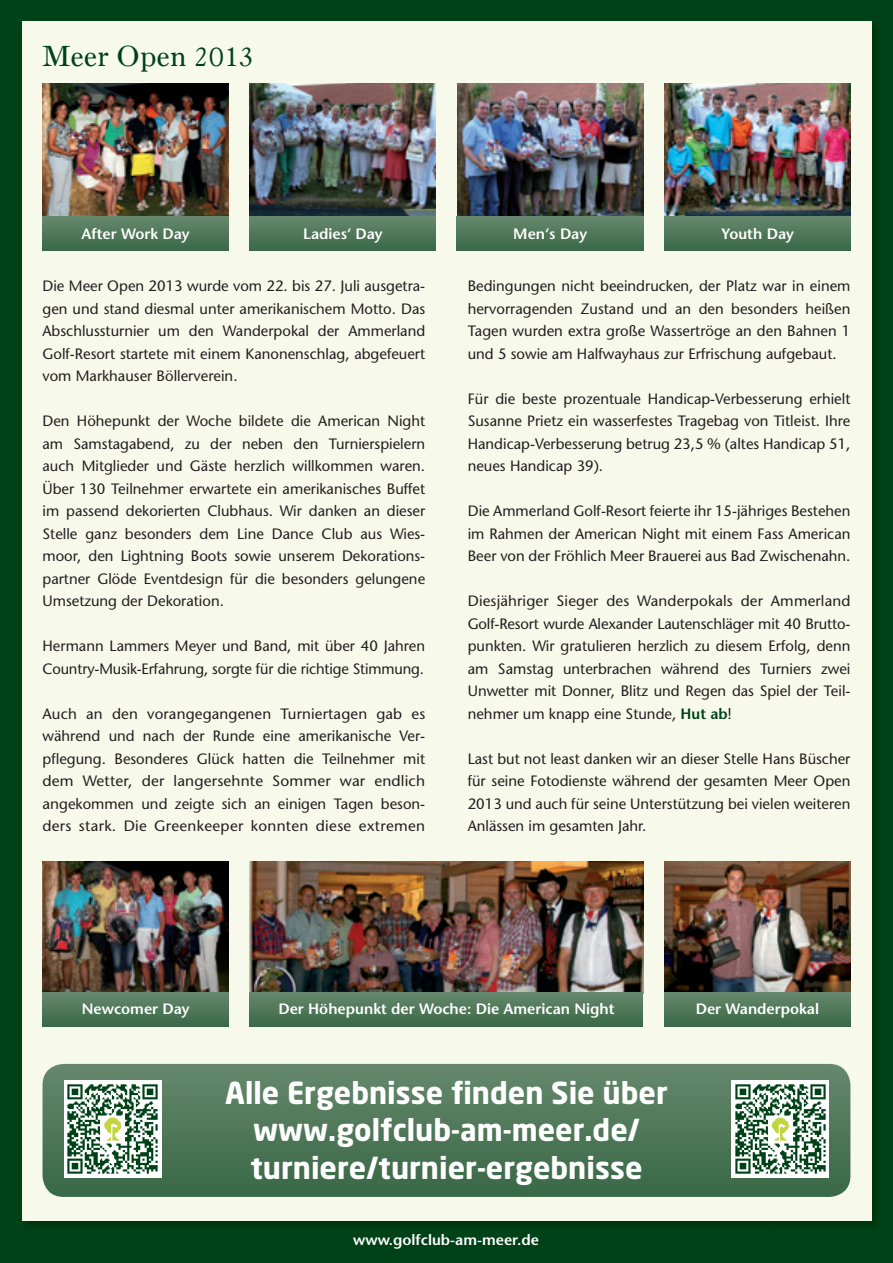
<style>
.page{position:relative;width:893px;height:1263px;background:#004218}
.page>*{position:absolute;margin:0;border:0;box-sizing:border-box;transform-origin:0 0}
.t1{font:700 30px/37.5px "Neo Sans";color:#fff;text-align:center}
.t2{font:30px "Old Style Seven";color:#004218}
.t3{font:15px/22.5px "Stone Sans";color:#231f20;text-align:justify}
.t4{font:600 15px "Stone Sans";color:#fff}
.s1{font-weight:600;color:#004218}
</style>
<div class="page">
<img style="left:775px;top:21px;width:100px;height:1203px">
<div style="left:21px;top:21px;width:850px;height:1199px;background:#f7faeb"></div>
<svg style="left:43px;top:1064px;width:807px;height:133px;background:#507859"></svg>
<img style="left:731px;top:1080px;width:98px;height:98px">
<svg style="left:770px;top:1116px;width:20px;height:24px"></svg>
<img style="left:43px;top:83px;width:186px;height:134px">
<img style="left:250px;top:83px;width:186px;height:134px">
<img style="left:457px;top:83px;width:186px;height:134px">
<img style="left:664px;top:83px;width:186px;height:134px">
<div style="left:43px;top:217px;width:186px;height:34px;background:linear-gradient(to bottom,#66886c,#3b6948)"></div>
<div style="left:250px;top:217px;width:186px;height:34px;background:linear-gradient(to bottom,#66886c,#3b6948)"></div>
<div style="left:457px;top:217px;width:186px;height:34px;background:linear-gradient(to bottom,#66886c,#3b6948)"></div>
<div style="left:664px;top:217px;width:186px;height:34px;background:linear-gradient(to bottom,#66886c,#3b6948)"></div>
<img style="left:43px;top:861px;width:186px;height:131px">
<img style="left:250px;top:861px;width:393px;height:131px">
<div style="left:43px;top:992px;width:186px;height:34px;background:linear-gradient(to bottom,#67886c,#3c6a48)"></div>
<img style="left:664px;top:861px;width:186px;height:131px">
<div style="left:664px;top:992px;width:186px;height:34px;background:linear-gradient(to bottom,#67886c,#3c6a48)"></div>
<div style="left:250px;top:992px;width:393px;height:34px;background:linear-gradient(to bottom,#67886c,#3c6a48)"></div>
<img style="left:64px;top:1080px;width:98px;height:98px">
<svg style="left:102px;top:1116px;width:21px;height:24px"></svg>
<h1 class="t2" style="left:43px;top:39px;width:213px">Meer Open 2013</h1>
<p class="t4" style="left:81px;top:224px;width:110px">After Work Day</p>
<p class="t4" style="left:303px;top:224px;width:81px">Ladies‘ Day</p>
<p class="t4" style="left:513px;top:224px;width:75px">Men‘s Day</p>
<p class="t4" style="left:721px;top:224px;width:74px">Youth Day</p>
<p class="t3" style="left:43px;top:275px;width:384px">Die Meer Open 2013 wurde vom 22. bis 27. Juli ausgetra&shy;gen und stand diesmal unter amerikanischem Motto. Das Abschlussturnier um den Wanderpokal der Ammerland Golf-Resort startete mit einem Kanonenschlag, abgefeuert vom Markhauser Böllerverein.</p>
<p class="t3" style="left:43px;top:410px;width:384px">Den Höhepunkt der Woche bildete die American Night am Samstagabend, zu der neben den Turnierspielern auch Mitglieder und Gäste herzlich willkommen waren.<br>Über 130 Teilnehmer erwartete ein amerikanisches Buffet im passend dekorierten Clubhaus. Wir danken an dieser Stelle ganz besonders dem Line Dance Club aus Wies&shy;moor, den Lightning Boots sowie unserem Dekorations&shy;partner Glöde Eventdesign für die besonders gelungene Umsetzung der Dekoration.</p>
<p class="t3" style="left:43px;top:635px;width:384px">Hermann Lammers Meyer und Band, mit über 40 Jahren<br>Country-Musik-Erfahrung, sorgte für die richtige Stimmung.</p>
<p class="t3" style="left:43px;top:702px;width:384px">Auch an den vorangegangenen Turniertagen gab es während und nach der Runde eine amerikanische Ver&shy;pflegung. Besonderes Glück hatten die Teilnehmer mit dem Wetter, der langersehnte Sommer war endlich angekommen und zeigte sich an einigen Tagen beson&shy;ders stark. Die Greenkeeper konnten diese extremen</p>
<p class="t3" style="left:468px;top:275px;width:384px">Bedingungen nicht beeindrucken, der Platz war in einem hervorragenden Zustand und an den besonders heißen Tagen wurden extra große Wassertröge an den Bahnen 1 und 5 sowie am Halfwayhaus zur Erfrischung aufgebaut.</p>
<p class="t3" style="left:468px;top:387px;width:384px">Für die beste prozentuale Handicap-Verbesserung erhielt Susanne Prietz ein wasserfestes Tragebag von Titleist. Ihre Handicap-Verbesserung betrug 23,5 % (altes Handicap 51, neues Handicap 39).</p>
<p class="t3" style="left:468px;top:500px;width:384px">Die Ammerland Golf-Resort feierte ihr 15-jähriges Bestehen im Rahmen der American Night mit einem Fass American Beer von der Fröhlich Meer Brauerei aus Bad Zwischenahn.</p>
<p class="t3" style="left:468px;top:590px;width:384px">Diesjähriger Sieger des Wanderpokals der Ammerland Golf-Resort wurde Alexander Lautenschläger mit 40 Brutto&shy;punkten. Wir gratulieren herzlich zu diesem Erfolg, denn am Samstag unterbrachen während des Turniers zwei Unwetter mit Donner, Blitz und Regen das Spiel der Teil&shy;nehmer um knapp eine Stunde, <span class="s1">Hut ab</span>!</p>
<p class="t3" style="left:468px;top:747px;width:384px">Last but not least danken wir an dieser Stelle Hans Büscher für seine Fotodienste während der gesamten Meer Open 2013 und auch für seine Unterstützung bei vielen weiteren Anlässen im gesamten Jahr.</p>
<p class="t4" style="left:82px;top:1000px;width:109px">Newcomer Day</p>
<p class="t4" style="left:278px;top:1000px;width:338px">Der Höhepunkt der Woche: Die American Night</p>
<p class="t4" style="left:696px;top:1000px;width:125px">Der Wanderpokal</p>
<h1 class="t1" style="left:225px;top:1073px;width:444px">Alle Ergebnisse finden Sie über www.golfclub-am-meer.de/ turniere/turnier-ergebnisse</h1>
<p class="t4" style="left:353px;top:1231px;width:187px">www.golfclub-am-meer.de</p>
</div>
